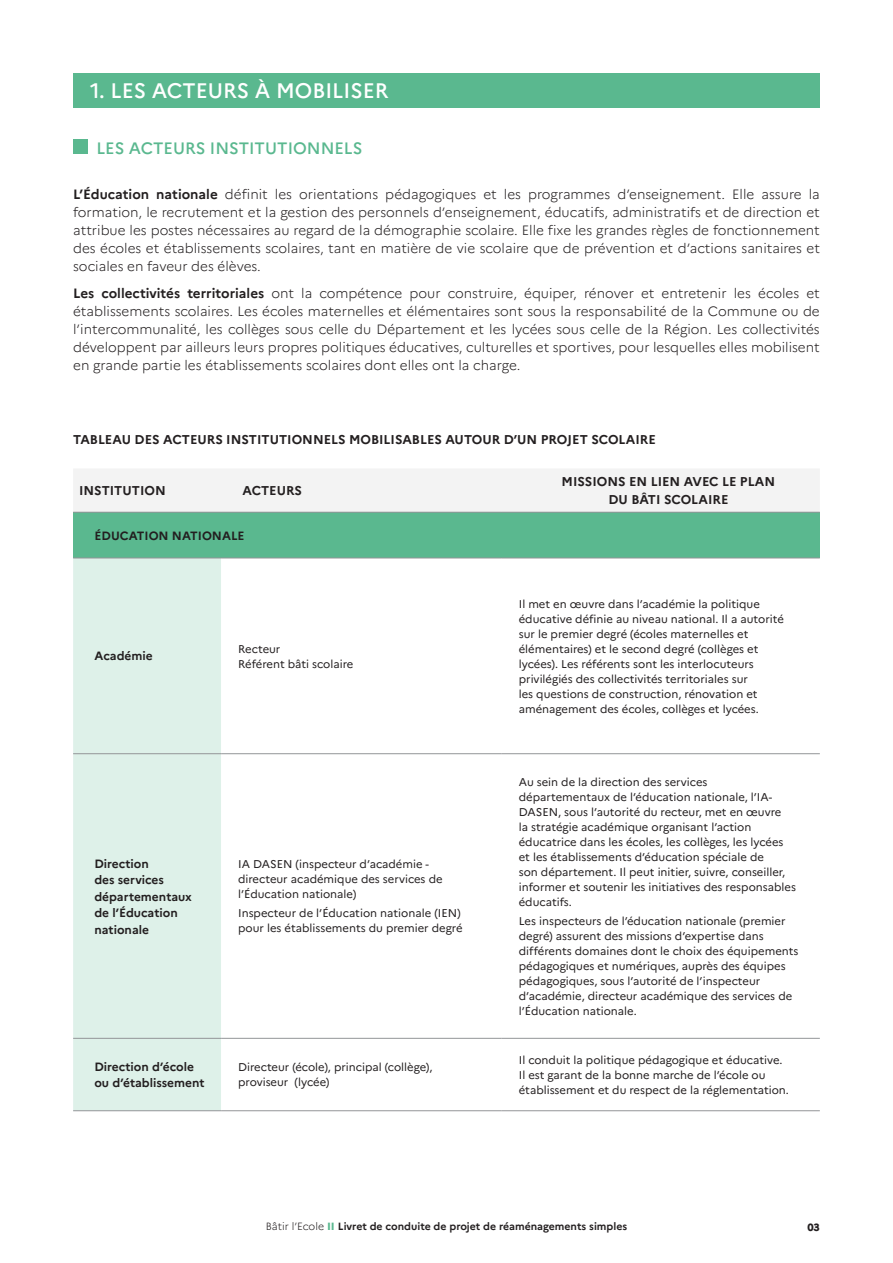
<style>
.page{position:relative;width:893px;height:1263px;background:#fff}
.page>*{position:absolute;margin:0;border:0;box-sizing:border-box;transform-origin:0 0}
.t1{font:500 21px "Marianne";color:#fff}
.t2{font:500 16.5px "Marianne";color:#5ab88f}
.t3{font:300 13.5px/18px "Marianne";color:#231f20;text-align:justify}
.t4{font:700 12.75px/18px "Marianne";color:#231f20;text-align:center}
.t5{font:700 12px/16.5px "Marianne";color:#231f20}
.t6{font:11.25px/15px "Marianne";color:#231f20}
.t7{font:700 10.5px "Marianne";color:#231f20}
.t8{font:800 10.5px "Marianne";color:#231f20}
.s1{font-weight:700}
.s2{font-weight:300}
.s3{font-weight:800;color:#5ab88f}
</style>
<div class="page">
<div style="left:73px;top:73px;width:747px;height:34px;background:#5ab88f"></div>
<div style="left:73px;top:140px;width:15px;height:14px;background:#5ab88f"></div>
<div style="left:73px;top:469px;width:747px;height:43px;background:#f3f3f3"></div>
<div style="left:73px;top:512px;width:747px;height:46px;background:#5ab88f"></div>
<div style="left:73px;top:559px;width:148px;height:551px;background:#def1e9"></div>
<hr style="left:73px;top:512px;width:148px;height:1px;background:#939598">
<hr style="left:221px;top:512px;width:281px;height:1px;background:#939598">
<hr style="left:502px;top:512px;width:318px;height:1px;background:#939598">
<hr style="left:73px;top:558px;width:148px;height:1px;background:#939598">
<hr style="left:221px;top:558px;width:281px;height:1px;background:#939598">
<hr style="left:502px;top:558px;width:318px;height:1px;background:#939598">
<hr style="left:73px;top:753px;width:148px;height:1px;background:#939598">
<hr style="left:73px;top:1038px;width:148px;height:1px;background:#939598">
<hr style="left:73px;top:1110px;width:148px;height:1px;background:#939598">
<hr style="left:221px;top:753px;width:281px;height:1px;background:#939598">
<hr style="left:502px;top:753px;width:318px;height:1px;background:#939598">
<hr style="left:221px;top:1038px;width:281px;height:1px;background:#939598">
<hr style="left:502px;top:1038px;width:318px;height:1px;background:#939598">
<hr style="left:221px;top:1110px;width:281px;height:1px;background:#939598">
<hr style="left:502px;top:1110px;width:318px;height:1px;background:#939598">
<p class="t1" style="left:90px;top:78px;width:300px">1. LES ACTEURS À MOBILISER</p>
<p class="t2" style="left:97px;top:138px;width:267px">LES ACTEURS INSTITUTIONNELS</p>
<p class="t3" style="left:73px;top:185px;width:748px"><span class="s1">L’Éducation nationale</span> définit les orientations pédagogiques et les programmes d’enseignement. Elle assure la formation, le recrutement et la gestion des personnels d’enseignement, éducatifs, administratifs et de direction et attribue les postes nécessaires au regard de la démographie scolaire. Elle fixe les grandes règles de fonctionnement des écoles et établissements scolaires, tant en matière de vie scolaire que de prévention et d’actions sanitaires et sociales en faveur des élèves.</p>
<p class="t3" style="left:73px;top:284px;width:748px"><span class="s1">Les collectivités territoriales</span> ont la compétence pour construire, équiper, rénover et entretenir les écoles et établissements scolaires. Les écoles maternelles et élémentaires sont sous la responsabilité de la Commune ou de l’intercommunalité, les collèges sous celle du Département et les lycées sous celle de la Région. Les collectivités développent par ailleurs leurs propres politiques éducatives, culturelles et sportives, pour lesquelles elles mobilisent en grande partie les établissements scolaires dont elles ont la charge.</p>
<p class="t4" style="left:73px;top:430px;width:584px">TABLEAU DES ACTEURS INSTITUTIONNELS MOBILISABLES AUTOUR D’UN PROJET SCOLAIRE</p>
<p class="t4" style="left:79px;top:482px;width:88px">INSTITUTION</p>
<p class="t4" style="left:242px;top:482px;width:61px">ACTEURS</p>
<p class="t4" style="left:562px;top:473px;width:215px">MISSIONS EN LIEN AVEC LE PLAN<br>DU BÂTI SCOLAIRE</p>
<p class="t5" style="left:94px;top:527px;width:152px">ÉDUCATION NATIONALE</p>
<p class="t5" style="left:94px;top:648px;width:60px">Académie</p>
<p class="t6" style="left:238px;top:641px;width:117px">Recteur<br>Référent bâti scolaire</p>
<p class="t5" style="left:94px;top:855px;width:99px">Direction<br>des services départementaux de l’Éducation nationale</p>
<p class="t6" style="left:238px;top:856px;width:206px">IA DASEN (inspecteur d’académie - directeur académique des services de l’Éducation nationale)</p>
<p class="t6" style="left:238px;top:906px;width:226px">Inspecteur de l’Éducation nationale (IEN) pour les établissements du premier degré</p>
<p class="t6" style="left:519px;top:596px;width:267px">Il met en œuvre dans l’académie la politique éducative définie au niveau national. Il a autorité sur le premier degré (écoles maternelles et élémentaires) et le second degré (collèges et lycées). Les référents sont les interlocuteurs privilégiés des collectivités territoriales sur<br>les questions de construction, rénovation et aménagement des écoles, collèges et lycées.</p>
<p class="t6" style="left:519px;top:774px;width:279px">Au sein de la direction des services départementaux de l’éducation nationale, l’IA-DASEN, sous l’autorité du recteur, met en œuvre<br>la stratégie académique organisant l’action éducatrice dans les écoles, les collèges, les lycées et les établissements d’éducation spéciale de<br>son département. Il peut initier, suivre, conseiller, informer et soutenir les initiatives des responsables éducatifs.</p>
<p class="t6" style="left:519px;top:913px;width:281px">Les inspecteurs de l’éducation nationale (premier degré) assurent des missions d’expertise dans différents domaines dont le choix des équipements pédagogiques et numériques, auprès des équipes pédagogiques, sous l’autorité de l’inspecteur d’académie, directeur académique des services de l’Éducation nationale.</p>
<p class="t5" style="left:94px;top:1058px;width:112px">Direction d’école ou d’établissement</p>
<p class="t6" style="left:238px;top:1060px;width:196px">Directeur (école), principal (collège), proviseur (lycée)</p>
<p class="t6" style="left:519px;top:1052px;width:272px">Il conduit la politique pédagogique et éducative.<br>Il est garant de la bonne marche de l’école ou établissement et du respect de la réglementation.</p>
<p class="t7" style="left:266px;top:1220px;width:363px"><span class="s2">Bâtir l’Ecole</span> <span class="s3">II</span> Livret de conduite de projet de réaménagements simples</p>
<p class="t8" style="left:807px;top:1221px;width:14px">03</p>
</div>
